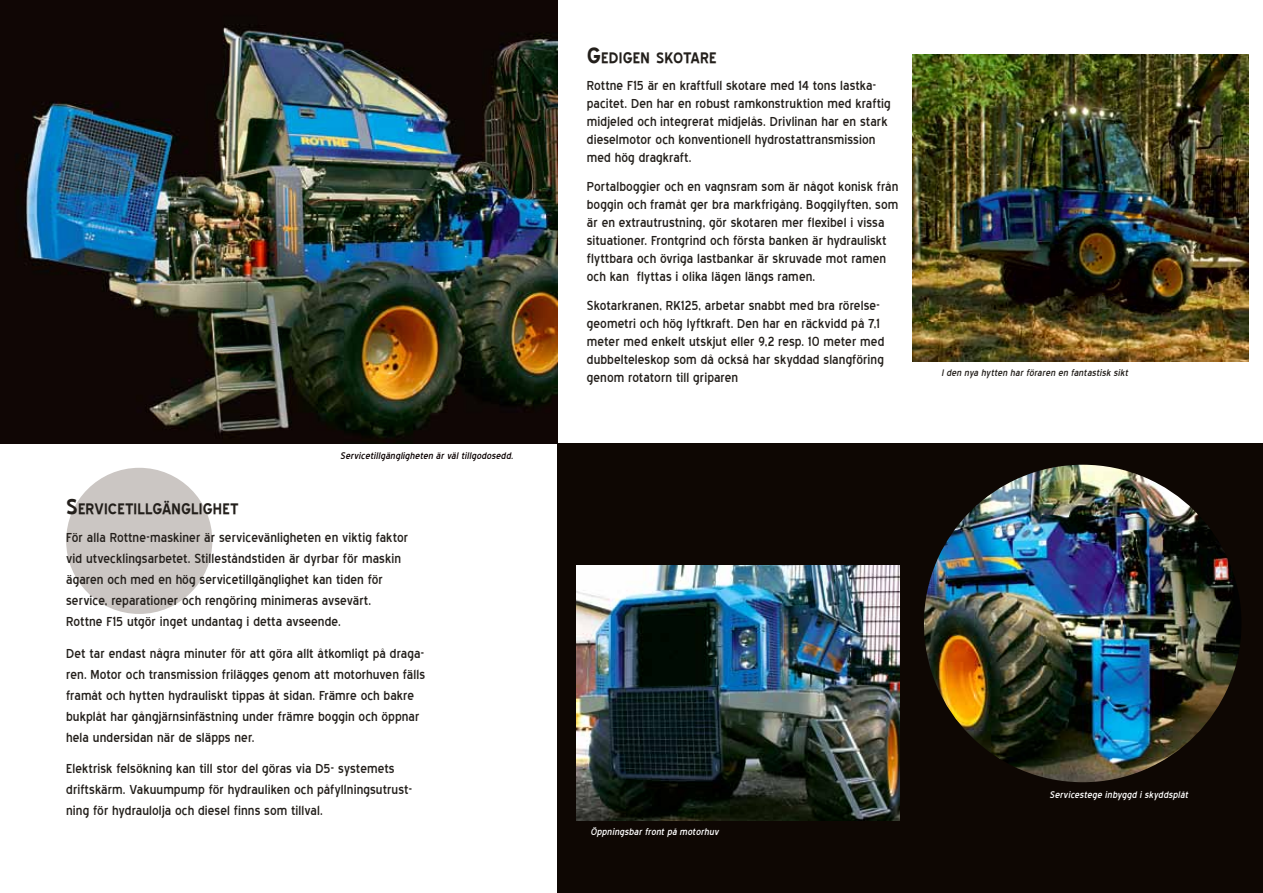
<style>
.page{position:relative;width:1263px;height:893px;background:#fff}
.page>*{position:absolute;margin:0;border:0;box-sizing:border-box;transform-origin:0 0}
.t1{font:700 18.9px "Blue Highway";letter-spacing:.005em;color:#231f1b}
.t2{font:16.5px/18px "Blue Highway";letter-spacing:.005em;color:#231f1b}
.t3{font:italic 12px "Blue Highway";color:#fff}
.t4{font:italic 12px "Blue Highway";color:#0a0000}
.t5{font:italic 12px "Blue Highway";color:#231f1b}
.s1{font-size:27px}
.s2{color:#fff}
</style>
<div class="page">
<div style="left:557px;top:443px;width:706px;height:450px;background:#0e0703"></div>
<img style="left:0;top:0;width:557px;height:443px">
<div style="left:66px;top:468px;width:146px;height:146px;background:#cbc6c3;border-radius:50%"></div>
<img style="left:576px;top:566px;width:324px;height:254px">
<img style="left:913px;top:54px;width:335px;height:307px">
<img style="left:924px;top:465px;width:317px;height:317px;border-radius:159px">
<p class="t1" style="left:66px;top:500px;width:174px"><span class="s1">S</span>ervicetillgänglighet</p>
<p class="t4" style="left:340px;top:450px;width:176px">Servicetillgängligheten är väl tillgodosedd.</p>
<p class="t2" style="left:66px;top:527px;width:344px;line-height:21px">För alla Rottne-maskiner är servicevänligheten en viktig faktor vid utvecklingsarbetet. Stilleståndstiden är dyrbar för maskin ägaren och med en hög servicetillgänglighet kan tiden för service, reparationer och rengöring minimeras avsevärt.<br>Rottne F15 utgör inget undantag i detta avseende.</p>
<p class="t2" style="left:66px;top:643px;width:360px;line-height:21px">Det tar endast några minuter för att göra allt åtkomligt på draga&shy;ren. Motor och transmission frilägges genom att motorhuven fälls framåt och hytten hydrauliskt tippas åt sidan. Främre och bakre bukplåt har gångjärnsinfästning under främre boggin och öppnar hela undersidan när de släpps ner.</p>
<p class="t2" style="left:66px;top:759px;width:348px;line-height:21px">Elektrisk felsökning kan till stor del göras via D5- systemets driftskärm. Vakuumpump för hydrauliken och påfyllningsutrust&shy;ning för hydraulolja och diesel finns som tillval.</p>
<p class="t1" style="left:587px;top:49px;width:131px"><span class="s1">G</span>edigen skotare</p>
<p class="t2" style="left:587px;top:77px;width:305px">Rottne F15 är en kraftfull skotare med 14 tons lastka&shy;pacitet. Den har en robust ramkonstruktion med kraftig midjeled och integrerat midjelås. Drivlinan har en stark dieselmotor och konventionell hydrostattransmission med hög dragkraft.</p>
<p class="t2" style="left:587px;top:178px;width:313px">Portalboggier och en vagnsram som är något konisk från boggin och framåt ger bra markfrigång. Boggilyften, som är en extrautrustning, gör skotaren mer flexibel i vissa situationer. Frontgrind och första banken är hydrauliskt flyttbara och övriga lastbankar är skruvade mot ramen och kan flyttas i olika lägen längs ramen.</p>
<p class="t2" style="left:587px;top:297px;width:299px">Skotarkranen, RK125, arbetar snabbt med bra rörelse&shy;geometri och hög lyftkraft. Den har en räckvidd på 7,1 meter med enkelt utskjut eller 9,2 resp. 10 meter med dubbelteleskop som då också har skyddad slangföring genom rotatorn till griparen<span class="s2">.</span></p>
<p class="t5" style="left:941px;top:367px;width:190px">I den nya hytten har föraren en fantastisk sikt</p>
<p class="t3" style="left:590px;top:827px;width:132px">Öppningsbar front på motorhuv</p>
<p class="t3" style="left:1050px;top:789px;width:142px">Servicestege inbyggd i skyddsplåt</p>
</div>
